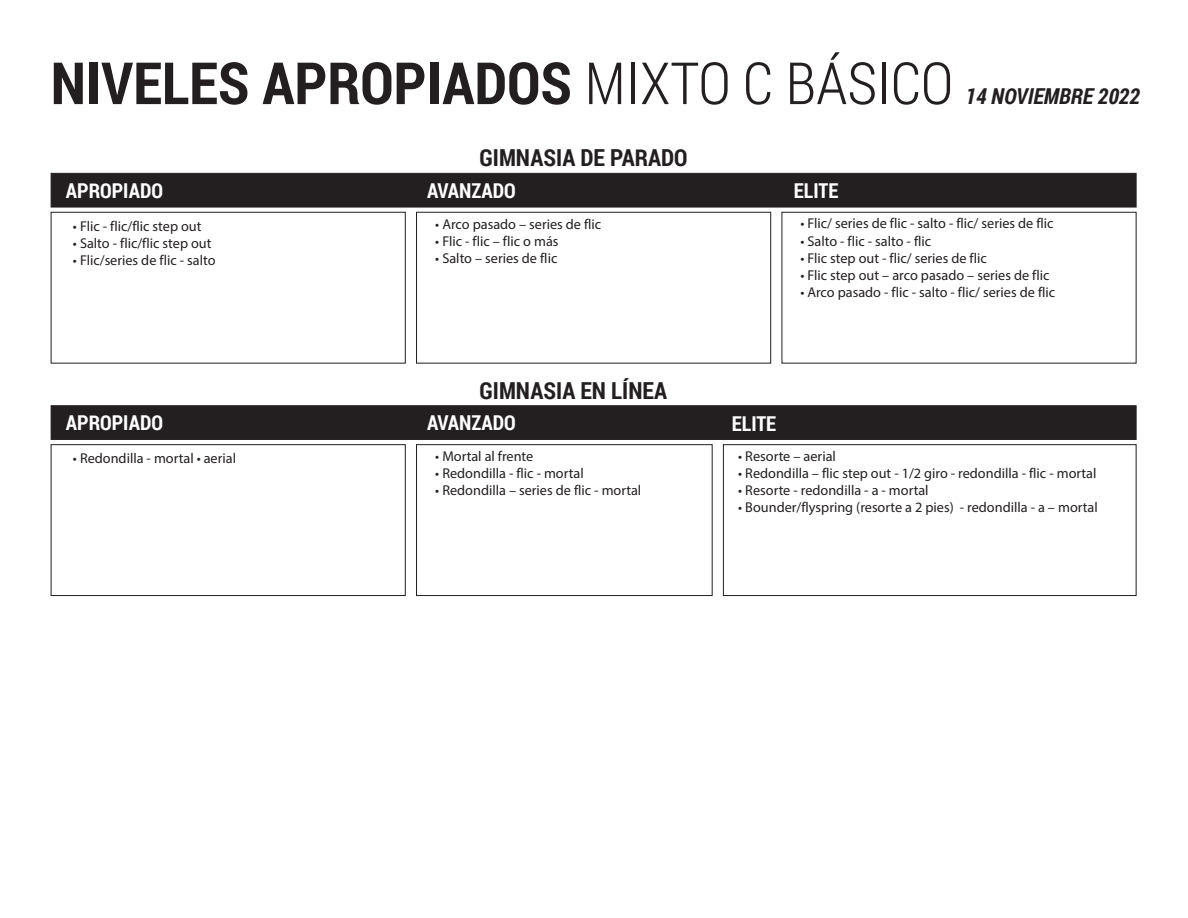
<style>
.page{position:relative;width:1188px;height:918px;background:#fff}
.page>*{position:absolute;margin:0;border:0;box-sizing:border-box;transform-origin:0 0}
.t1{font:700 58.2px "Roboto Condensed";color:#231f20}
.t2{font:700 23.4px/28px "Roboto Condensed";color:#231f20}
.t3{font:italic 700 21.9px "Roboto Condensed";color:#231f20}
.t4{font:700 20.55px "Roboto Condensed";color:#fff}
.t5{font:14.25px "Myriad Pro";color:#231f20}
.s1{font-weight:300}
</style>
<div class="page">
<div style="left:51px;top:212px;width:354px;height:151px;border:1px solid #231f20"></div>
<div style="left:51px;top:173px;width:1085px;height:34px;background:#231f20;border:1px solid #231f20"></div>
<div style="left:416px;top:212px;width:355px;height:151px;border:1px solid #231f20"></div>
<div style="left:782px;top:212px;width:354px;height:151px;border:1px solid #231f20"></div>
<div style="left:51px;top:444px;width:354px;height:152px;border:1px solid #231f20"></div>
<div style="left:51px;top:406px;width:1085px;height:34px;background:#231f20"></div>
<div style="left:416px;top:444px;width:296px;height:152px;border:1px solid #231f20"></div>
<div style="left:723px;top:444px;width:413px;height:152px;border:1px solid #231f20"></div>
<h1 class="t1" style="left:51px;top:42px;width:904px">NIVELES APROPIADOS <span class="s1">MIXTO C BÁSICO</span></h1>
<h2 class="t2" style="left:479px;top:143px;width:210px">GIMNASIA DE PARADO</h2>
<h3 class="t4" style="left:66px;top:176px;width:99px">APROPIADO</h3>
<h3 class="t4" style="left:427px;top:176px;width:90px">AVANZADO</h3>
<h3 class="t4" style="left:794px;top:176px;width:46px">ELITE</h3>
<h3 class="t3" style="left:965px;top:81px;width:176px">14 NOVIEMBRE 2022</h3>
<p class="t5" style="left:73px;top:217px;width:130px">• Flic - flic/flic step out</p>
<p class="t5" style="left:73px;top:235px;width:140px">• Salto - flic/flic step out</p>
<p class="t5" style="left:73px;top:252px;width:144px">• Flic/series de flic - salto</p>
<p class="t5" style="left:435px;top:215px;width:168px">• Arco pasado – series de flic</p>
<p class="t5" style="left:435px;top:232px;width:125px">• Flic - flic – flic o más</p>
<p class="t5" style="left:435px;top:249px;width:124px">• Salto – series de flic</p>
<p class="t5" style="left:800px;top:215px;width:255px">• Flic/ series de flic - salto - flic/ series de flic</p>
<p class="t5" style="left:800px;top:232px;width:132px">• Salto - flic - salto - flic</p>
<p class="t5" style="left:800px;top:249px;width:188px">• Flic step out - flic/ series de flic</p>
<p class="t5" style="left:800px;top:266px;width:251px">• Flic step out – arco pasado – series de flic</p>
<p class="t5" style="left:800px;top:283px;width:256px">• Arco pasado - flic - salto - flic/ series de flic</p>
<h2 class="t2" style="left:479px;top:376px;width:189px">GIMNASIA EN LÍNEA<br>V</h2>
<h3 class="t4" style="left:66px;top:409px;width:99px">APROPIADO</h3>
<h3 class="t4" style="left:427px;top:409px;width:90px">AVANZADO</h3>
<h3 class="t4" style="left:732px;top:409px;width:46px">ELITE</h3>
<p class="t5" style="left:73px;top:450px;width:165px">• Redondilla - mortal • aerial</p>
<p class="t5" style="left:435px;top:447px;width:100px">• Mortal al frente</p>
<p class="t5" style="left:435px;top:465px;width:150px">• Redondilla - flic - mortal</p>
<p class="t5" style="left:435px;top:482px;width:208px">• Redondilla – series de flic - mortal</p>
<p class="t5" style="left:738px;top:447px;width:99px">• Resorte – aerial</p>
<p class="t5" style="left:738px;top:464px;width:360px">• Redondilla – flic step out - 1/2 giro - redondilla - flic - mortal</p>
<p class="t5" style="left:738px;top:482px;width:192px">• Resorte - redondilla - a - mortal</p>
<p class="t5" style="left:738px;top:499px;width:361px">• Bounder/flyspring (resorte a 2 pies) - redondilla - a – mortal</p>
</div>
